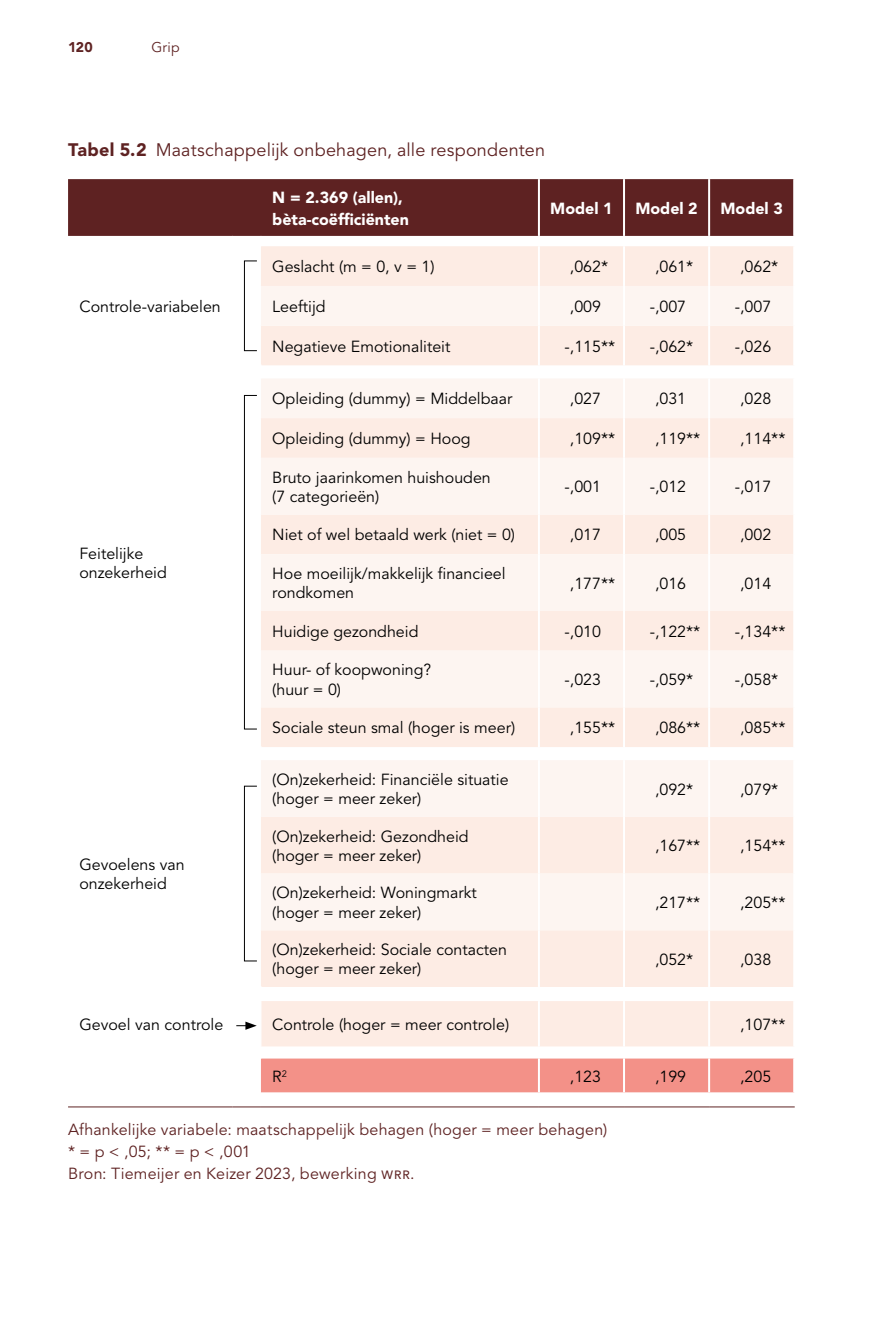
<style>
.page{position:relative;width:885px;height:1327px;background:#fff}
.page>*{position:absolute;margin:0;border:0;box-sizing:border-box;transform-origin:0 0}
.t1{font:18px "Avenir LT Std";letter-spacing:.01em;color:#5e2222}
.N_T{font:16px/19.2px "Avenir LT Std";color:#000}
.Source_F{font:16px/22px "Avenir LT Std";letter-spacing:.015em;color:#5e2222}
.H1_C_T{font:900 16px/22px "Avenir LT Std";color:#fff}
.t2{font:14px "Avenir LT Std";color:#5e2222}
.t3{font:900 14px "Avenir LT Std";color:#5e2222}
.s1{font-weight:900}
.s2{font-family:"Avenir Next"}
</style>
<div class="page">
<svg style="left:261px;top:246px;width:532px;height:800px;background:#fdede6"></svg>
<svg style="left:261px;top:286px;width:532px;height:644px;fill:#fdf5f1"></svg>
<hr style="left:538px;top:246px;width:2px;height:40px;background:#fff">
<hr style="left:623px;top:246px;width:2px;height:40px;background:#fff">
<hr style="left:708px;top:246px;width:2px;height:40px;background:#fff">
<hr style="left:538px;top:286px;width:2px;height:40px;background:#fff">
<hr style="left:623px;top:286px;width:2px;height:40px;background:#fff">
<hr style="left:708px;top:286px;width:2px;height:40px;background:#fff">
<hr style="left:538px;top:326px;width:2px;height:39px;background:#fff">
<hr style="left:623px;top:326px;width:2px;height:39px;background:#fff">
<hr style="left:708px;top:326px;width:2px;height:39px;background:#fff">
<hr style="left:538px;top:378px;width:2px;height:40px;background:#fff">
<hr style="left:623px;top:378px;width:2px;height:40px;background:#fff">
<hr style="left:708px;top:378px;width:2px;height:40px;background:#fff">
<hr style="left:538px;top:418px;width:2px;height:40px;background:#fff">
<hr style="left:623px;top:418px;width:2px;height:40px;background:#fff">
<hr style="left:708px;top:418px;width:2px;height:40px;background:#fff">
<hr style="left:538px;top:458px;width:2px;height:56px;background:#fff">
<hr style="left:623px;top:458px;width:2px;height:56px;background:#fff">
<hr style="left:708px;top:458px;width:2px;height:56px;background:#fff">
<hr style="left:538px;top:514px;width:2px;height:40px;background:#fff">
<hr style="left:623px;top:514px;width:2px;height:40px;background:#fff">
<hr style="left:708px;top:514px;width:2px;height:40px;background:#fff">
<hr style="left:538px;top:554px;width:2px;height:57px;background:#fff">
<hr style="left:623px;top:554px;width:2px;height:57px;background:#fff">
<hr style="left:708px;top:554px;width:2px;height:57px;background:#fff">
<hr style="left:538px;top:611px;width:2px;height:39px;background:#fff">
<hr style="left:623px;top:611px;width:2px;height:39px;background:#fff">
<hr style="left:708px;top:611px;width:2px;height:39px;background:#fff">
<hr style="left:538px;top:650px;width:2px;height:57px;background:#fff">
<hr style="left:623px;top:650px;width:2px;height:57px;background:#fff">
<hr style="left:708px;top:650px;width:2px;height:57px;background:#fff">
<hr style="left:538px;top:707px;width:2px;height:40px;background:#fff">
<hr style="left:623px;top:707px;width:2px;height:40px;background:#fff">
<hr style="left:708px;top:707px;width:2px;height:40px;background:#fff">
<hr style="left:538px;top:760px;width:2px;height:57px;background:#fff">
<hr style="left:623px;top:760px;width:2px;height:57px;background:#fff">
<hr style="left:708px;top:760px;width:2px;height:57px;background:#fff">
<hr style="left:538px;top:817px;width:2px;height:56px;background:#fff">
<hr style="left:623px;top:817px;width:2px;height:56px;background:#fff">
<hr style="left:708px;top:817px;width:2px;height:56px;background:#fff">
<hr style="left:538px;top:873px;width:2px;height:57px;background:#fff">
<hr style="left:623px;top:873px;width:2px;height:57px;background:#fff">
<hr style="left:708px;top:873px;width:2px;height:57px;background:#fff">
<hr style="left:538px;top:930px;width:2px;height:57px;background:#fff">
<hr style="left:623px;top:930px;width:2px;height:57px;background:#fff">
<hr style="left:708px;top:930px;width:2px;height:57px;background:#fff">
<hr style="left:538px;top:1001px;width:2px;height:45px;background:#fff">
<hr style="left:623px;top:1001px;width:2px;height:45px;background:#fff">
<hr style="left:708px;top:1001px;width:2px;height:45px;background:#fff">
<svg style="left:623px;top:365px;width:1px;height:13px"></svg>
<svg style="left:708px;top:365px;width:1px;height:13px"></svg>
<svg style="left:623px;top:747px;width:1px;height:13px"></svg>
<svg style="left:708px;top:747px;width:1px;height:13px"></svg>
<svg style="left:623px;top:987px;width:1px;height:14px"></svg>
<svg style="left:708px;top:987px;width:1px;height:14px"></svg>
<svg style="left:538px;top:365px;width:1px;height:13px"></svg>
<svg style="left:538px;top:747px;width:1px;height:13px"></svg>
<svg style="left:538px;top:987px;width:1px;height:14px"></svg>
<div style="left:68px;top:179px;width:726px;height:57px;background:#5e2222"></div>
<svg style="left:68px;top:1046px;width:726px;height:61px"></svg>
<hr style="left:793px;top:1058px;width:2px;height:34px;background:#fff">
<hr style="left:260px;top:1092px;width:279px;height:2px;background:#fff">
<hr style="left:539px;top:1092px;width:85px;height:2px;background:#fff">
<hr style="left:624px;top:1092px;width:85px;height:2px;background:#fff">
<hr style="left:709px;top:1092px;width:86px;height:2px;background:#fff">
<div style="left:244px;top:260px;width:13px;height:91px;border:1px solid #000"></div>
<div style="left:244px;top:395px;width:13px;height:334px;border:1px solid #000"></div>
<div style="left:244px;top:785px;width:13px;height:176px;border:1px solid #000"></div>
<svg style="left:236px;top:1021px;width:21px;height:9px"></svg>
<p class="t3" style="left:68px;top:39px;width:26px">120</p>
<p class="t2" style="left:151px;top:40px;width:30px">Grip</p>
<h3 class="t1" style="left:68px;top:140px;width:478px"><span class="s1">Tabel 5.2</span> Maatschappelijk onbehagen, alle respondenten</h3>
<p class="H1_C_T" style="left:272px;top:186px;width:138px">N = 2.369 (allen), bèta-coëfficiënten</p>
<p class="H1_C_T" style="left:550px;top:197px;width:64px">Model 1</p>
<p class="H1_C_T" style="left:635px;top:197px;width:64px">Model 2</p>
<p class="H1_C_T" style="left:720px;top:197px;width:64px">Model 3</p>
<p class="N_T" style="left:79px;top:297px;width:143px">Controle-variabelen</p>
<p class="N_T" style="left:79px;top:544px;width:89px">Feitelijke onzekerheid</p>
<p class="N_T" style="left:79px;top:855px;width:107px">Gevoelens van onzekerheid</p>
<p class="N_T" style="left:272px;top:257px;width:164px">Geslacht (m = 0, v = 1)</p>
<p class="N_T" style="left:570px;top:257px;width:40px">,062*</p>
<p class="N_T" style="left:655px;top:257px;width:40px">,061*</p>
<p class="N_T" style="left:740px;top:257px;width:40px">,062*</p>
<p class="N_T" style="left:272px;top:297px;width:55px">Leeftijd</p>
<p class="N_T" style="left:570px;top:297px;width:33px">,009</p>
<p class="N_T" style="left:649px;top:297px;width:38px">-,007</p>
<p class="N_T" style="left:734px;top:297px;width:38px">-,007</p>
<p class="N_T" style="left:272px;top:337px;width:180px">Negatieve Emotionaliteit</p>
<p class="N_T" style="left:564px;top:337px;width:52px">-,115**</p>
<p class="N_T" style="left:649px;top:337px;width:45px">-,062*</p>
<p class="N_T" style="left:734px;top:337px;width:38px">-,026</p>
<p class="N_T" style="left:272px;top:390px;width:242px">Opleiding (dummy) = Middelbaar</p>
<p class="N_T" style="left:570px;top:390px;width:33px">,027</p>
<p class="N_T" style="left:655px;top:390px;width:33px">,031</p>
<p class="N_T" style="left:740px;top:390px;width:33px">,028</p>
<p class="N_T" style="left:272px;top:429px;width:200px">Opleiding (dummy) = Hoog</p>
<p class="N_T" style="left:570px;top:429px;width:47px">,109**</p>
<p class="N_T" style="left:655px;top:429px;width:47px">,119**</p>
<p class="N_T" style="left:740px;top:429px;width:47px">,114**</p>
<p class="N_T" style="left:272px;top:468px;width:220px">Bruto jaarinkomen huishouden (7 categorieën)</p>
<p class="N_T" style="left:564px;top:477px;width:38px">-,001</p>
<p class="N_T" style="left:649px;top:477px;width:38px">-,012</p>
<p class="N_T" style="left:734px;top:477px;width:38px">-,017</p>
<p class="N_T" style="left:272px;top:526px;width:244px">Niet of wel betaald werk (niet = 0)</p>
<p class="N_T" style="left:570px;top:526px;width:33px">,017</p>
<p class="N_T" style="left:655px;top:526px;width:33px">,005</p>
<p class="N_T" style="left:740px;top:526px;width:33px">,002</p>
<p class="N_T" style="left:272px;top:564px;width:235px">Hoe moeilijk/makkelijk financieel rondkomen</p>
<p class="N_T" style="left:570px;top:574px;width:47px">,177**</p>
<p class="N_T" style="left:655px;top:574px;width:33px">,016</p>
<p class="N_T" style="left:740px;top:574px;width:33px">,014</p>
<p class="N_T" style="left:272px;top:622px;width:148px">Huidige gezondheid</p>
<p class="N_T" style="left:564px;top:622px;width:38px">-,010</p>
<p class="N_T" style="left:649px;top:622px;width:52px">-,122**</p>
<p class="N_T" style="left:734px;top:622px;width:52px">-,134**</p>
<p class="N_T" style="left:272px;top:661px;width:160px">Huur- of koopwoning? (huur = 0)</p>
<p class="N_T" style="left:564px;top:670px;width:38px">-,023</p>
<p class="N_T" style="left:649px;top:670px;width:45px">-,059*</p>
<p class="N_T" style="left:734px;top:670px;width:45px">-,058*</p>
<p class="N_T" style="left:272px;top:718px;width:244px">Sociale steun smal (hoger is meer)</p>
<p class="N_T" style="left:570px;top:718px;width:47px">,155**</p>
<p class="N_T" style="left:655px;top:718px;width:47px">,086**</p>
<p class="N_T" style="left:740px;top:718px;width:47px">,085**</p>
<p class="N_T" style="left:272px;top:770px;width:238px">(On)zekerheid: Financiële situatie (hoger = meer zeker)</p>
<p class="N_T" style="left:655px;top:780px;width:40px">,092*</p>
<p class="N_T" style="left:740px;top:780px;width:40px">,079*</p>
<p class="N_T" style="left:272px;top:827px;width:198px">(On)zekerheid: Gezondheid (hoger = meer zeker)</p>
<p class="N_T" style="left:655px;top:836px;width:47px">,167**</p>
<p class="N_T" style="left:740px;top:836px;width:47px">,154**</p>
<p class="N_T" style="left:272px;top:883px;width:206px">(On)zekerheid: Woningmarkt (hoger = meer zeker)</p>
<p class="N_T" style="left:655px;top:893px;width:47px">,217**</p>
<p class="N_T" style="left:740px;top:893px;width:47px">,205**</p>
<p class="N_T" style="left:272px;top:940px;width:236px">(On)zekerheid: Sociale contacten (hoger = meer zeker)</p>
<p class="N_T" style="left:655px;top:950px;width:40px">,052*</p>
<p class="N_T" style="left:740px;top:950px;width:33px">,038</p>
<p class="N_T" style="left:79px;top:1015px;width:145px">Gevoel van controle</p>
<p class="N_T" style="left:272px;top:1015px;width:238px">Controle (hoger = meer controle)</p>
<p class="N_T" style="left:740px;top:1015px;width:47px">,107**</p>
<p class="N_T" style="left:272px;top:1067px;width:16px">R<sup>2</sup></p>
<p class="N_T" style="left:570px;top:1067px;width:33px">,123</p>
<p class="N_T" style="left:655px;top:1067px;width:33px">,199</p>
<p class="N_T" style="left:740px;top:1067px;width:33px">,205</p>
<p class="Source_F" style="left:68px;top:1119px;width:540px">Afhankelijke variabele: maatschappelijk behagen (hoger = meer behagen) * = p &lt; ,05; ** = p &lt; ,001</p>
<p class="Source_F" style="left:68px;top:1163px;width:348px">Bron: Tiemeijer en Keizer 2023, bewerking <span class="s2">wrr</span>.</p>
</div>
